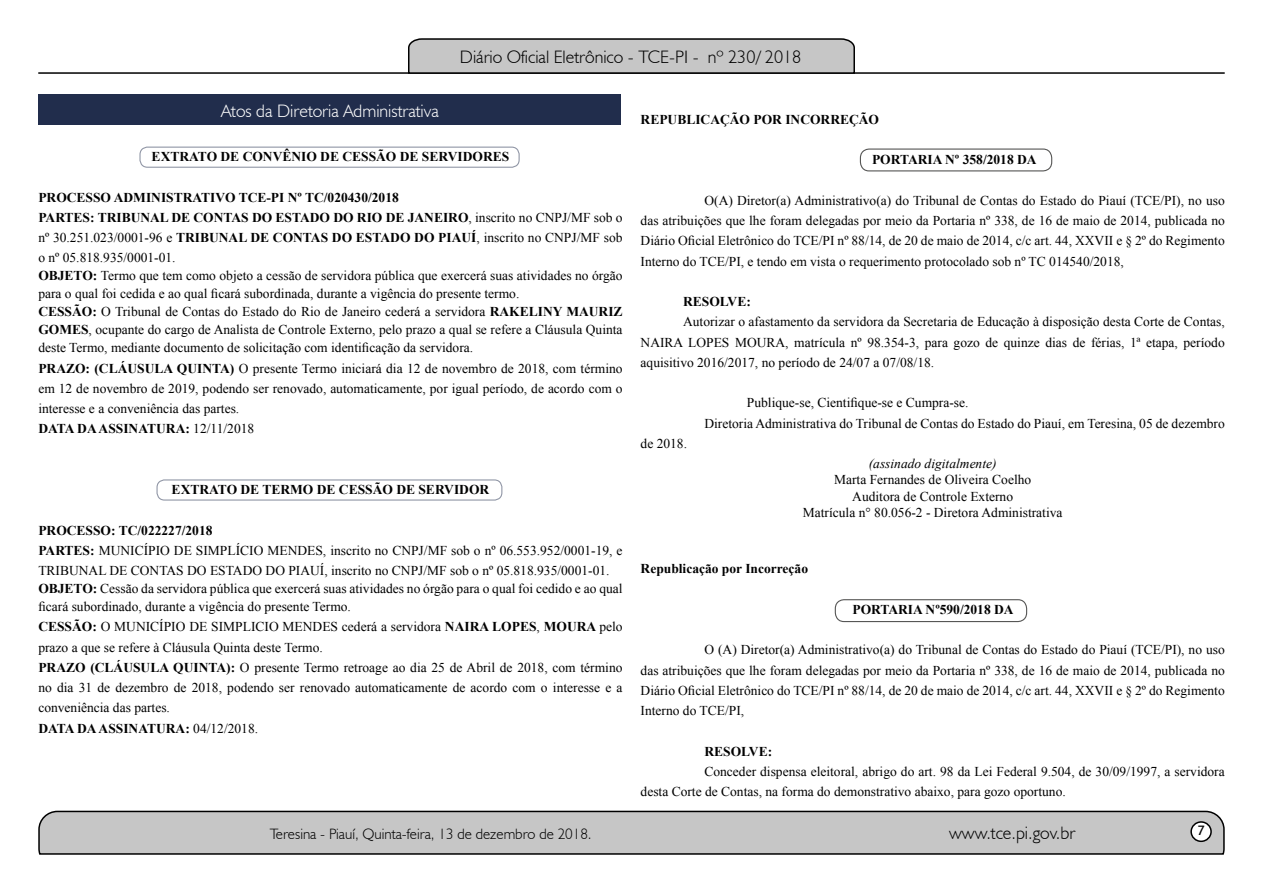
<style>
.page{position:relative;width:1263px;height:893px;background:#fff}
.page>*{position:absolute;margin:0;border:0;box-sizing:border-box;transform-origin:0 0}
.t1{font:300 18px "Humanist 521 BT";color:#000}
.t2{font:300 18px "Humanist 521 BT";color:#fff}
.t3{font:300 15px "Humanist 521 BT";color:#000}
.t4{font:15px "Estrangelo Edessa";color:#000}
.t5{font:13.5px/20.2px "Times New Roman";color:#000}
.t6{font:700 13.5px/20.2px "Times New Roman";color:#000}
.t7{font:italic 13.5px "Times New Roman";color:#000}
.s1{font-weight:400}
.s2{font-weight:700}
</style>
<div class="page">
<svg style="left:38px;top:810px;width:1187px;height:45px;background:#b9b9b9"></svg>
<div style="left:1191px;top:822px;width:20px;height:19px;background:#fff;border-radius:50%"></div>
<div style="left:1190px;top:821px;width:22px;height:21px;border:2px solid #000;border-radius:50%"></div>
<hr style="left:38px;top:72px;width:1187px;height:2px;background:#000">
<svg style="left:407px;top:38px;width:449px;height:36px;background:#b4b4b4"></svg>
<div style="left:39px;top:94px;width:582px;height:31px;background:#212d4c"></div>
<div style="left:860px;top:149px;width:192px;height:22px;border:1px solid #575756;border-radius:9px"></div>
<div style="left:835px;top:599px;width:192px;height:23px;border:1px solid #575756;border-radius:9px"></div>
<div style="left:139px;top:147px;width:381px;height:21px;border:1px solid #212d4c;border-radius:8px"></div>
<div style="left:156px;top:479px;width:346px;height:22px;border:1px solid #212d4c;border-radius:8px"></div>
<h1 class="t1" style="left:460px;top:46px;width:343px">Diário Oficial Eletrônico - TCE-PI - nº 230/ 2018</h1>
<h1 class="t2" style="left:221px;top:99px;width:219px">Atos da Diretoria Administrativa</h1>
<p class="t6" style="left:152px;top:146px;width:359px">EXTRATO DE CONVÊNIO DE CESSÃO DE SERVIDORES</p>
<p class="t6" style="left:38px;top:187px;width:586px">PROCESSO ADMINISTRATIVO TCE-PI Nº TC/020430/2018<br>PARTES: TRIBUNAL DE CONTAS DO ESTADO DO RIO DE JANEIRO<span class="s1">, inscrito no CNPJ/MF sob o nº 30.251.023/0001-96 e</span> TRIBUNAL DE CONTAS DO ESTADO DO PIAUÍ<span class="s1">, inscrito no CNPJ/MF sob o nº 05.818.935/0001-01.</span></p>
<p class="t5" style="left:38px;top:267px;width:586px;line-height:18px"><span class="s2">OBJETO:</span> Termo que tem como objeto a cessão de servidora pública que exercerá suas atividades no órgão para o qual foi cedida e ao qual ficará subordinada, durante a vigência do presente termo.<br><span class="s2">CESSÃO:</span> O Tribunal de Contas do Estado do Rio de Janeiro cederá a servidora <span class="s2">RAKELINY MAURIZ GOMES</span>, ocupante do cargo de Analista de Controle Externo, pelo prazo a qual se refere a Cláusula Quinta deste Termo, mediante documento de solicitação com identificação da servidora.</p>
<p class="t5" style="left:38px;top:358px;width:586px"><span class="s2">PRAZO: (CLÁUSULA QUINTA)</span> O presente Termo iniciará dia 12 de novembro de 2018, com término em 12 de novembro de 2019, podendo ser renovado, automaticamente, por igual período, de acordo com o interesse e a conveniência das partes.<br><span class="s2">DATA DA ASSINATURA:</span> 12/11/2018</p>
<p class="t6" style="left:172px;top:479px;width:319px">EXTRATO DE TERMO DE CESSÃO DE SERVIDOR</p>
<p class="t5" style="left:38px;top:520px;width:586px"><span class="s2">PROCESSO: TC/022227/2018<br>PARTES:</span> MUNICÍPIO DE SIMPLÍCIO MENDES, inscrito no CNPJ/MF sob o nº 06.553.952/0001-19, e<br>TRIBUNAL DE CONTAS DO ESTADO DO PIAUÍ, inscrito no CNPJ/MF sob o nº 05.818.935/0001-01.</p>
<p class="t5" style="left:38px;top:579px;width:586px;line-height:18px"><span class="s2">OBJETO:</span> Cessão da servidora pública que exercerá suas atividades no órgão para o qual foi cedido e ao qual ficará subordinado, durante a vigência do presente Termo.</p>
<p class="t5" style="left:38px;top:617px;width:586px"><span class="s2">CESSÃO:</span> O MUNICÍPIO DE SIMPLICIO MENDES cederá a servidora <span class="s2">NAIRA LOPES</span>, <span class="s2">MOURA</span> pelo prazo a que se refere à Cláusula Quinta deste Termo.<br><span class="s2">PRAZO (CLÁUSULA QUINTA):</span> O presente Termo retroage ao dia 25 de Abril de 2018, com término no dia 31 de dezembro de 2018, podendo ser renovado automaticamente de acordo com o interesse e a conveniência das partes.<br><span class="s2">DATA DA ASSINATURA:</span> 04/12/2018.</p>
<p class="t6" style="left:641px;top:109px;width:240px">REPUBLICAÇÃO POR INCORREÇÃO</p>
<p class="t6" style="left:872px;top:149px;width:166px">PORTARIA Nº 358/2018 DA</p>
<p class="t5" style="left:641px;top:190px;width:586px;text-align:justify;text-indent:64px">O(A) Diretor(a) Administrativo(a) do Tribunal de Contas do Estado do Piauí (TCE/PI), no uso das atribuições que lhe foram delegadas por meio da Portaria nº 338, de 16 de maio de 2014, publicada no Diário Oficial Eletrônico do TCE/PI nº 88/14, de 20 de maio de 2014, c/c art. 44, XXVII e § 2º do Regimento Interno do TCE/PI, e tendo em vista o requerimento protocolado sob nº TC 014540/2018,</p>
<p class="t6" style="left:683px;top:291px;width:69px">RESOLVE:</p>
<p class="t5" style="left:641px;top:312px;width:586px;text-align:justify;text-indent:43px">Autorizar o afastamento da servidora da Secretaria de Educação à disposição desta Corte de Contas, NAIRA LOPES MOURA, matrícula nº 98.354-3, para gozo de quinze dias de férias, 1ª etapa, período aquisitivo 2016/2017, no período de 24/07 a 07/08/18.</p>
<p class="t5" style="left:704px;top:393px;width:522px;text-indent:43px">Publique-se, Cientifique-se e Cumpra-se.<br>Diretoria Administrativa do Tribunal de Contas do Estado do Piauí, em Teresina, 05 de dezembro</p>
<p class="t5" style="left:641px;top:433px;width:48px">de 2018.</p>
<p class="t7" style="left:869px;top:454px;width:129px">(assinado digitalmente)</p>
<p class="t5" style="left:803px;top:471px;width:261px;line-height:16.2px;text-align:center">Marta Fernandes de Oliveira Coelho<br>Auditora de Controle Externo<br>Matrícula n° 80.056-2 - Diretora Administrativa</p>
<p class="t6" style="left:641px;top:558px;width:169px">Republicação por Incorreção</p>
<p class="t6" style="left:852px;top:599px;width:163px">PORTARIA Nº590/2018 DA</p>
<p class="t5" style="left:641px;top:640px;width:586px;text-align:justify;text-indent:64px">O (A) Diretor(a) Administrativo(a) do Tribunal de Contas do Estado do Piauí (TCE/PI), no uso das atribuições que lhe foram delegadas por meio da Portaria nº 338, de 16 de maio de 2014, publicada no Diário Oficial Eletrônico do TCE/PI nº 88/14, de 20 de maio de 2014, c/c art. 44, XXVII e § 2º do Regimento Interno do TCE/PI,</p>
<p class="t6" style="left:704px;top:741px;width:69px">RESOLVE:</p>
<p class="t5" style="left:641px;top:761px;width:586px;text-indent:64px">Conceder dispensa eleitoral, abrigo do art. 98 da Lei Federal 9.504, de 30/09/1997, a servidora desta Corte de Contas, na forma do demonstrativo abaixo, para gozo oportuno.</p>
<p class="t3" style="left:270px;top:824px;width:323px">Teresina - Piauí, Quinta-feira, 13 de dezembro de 2018.</p>
<h1 class="t1" style="left:949px;top:822px;width:128px">www.tce.pi.gov.br</h1>
<p class="t4" style="left:1197px;top:823px;width:9px">7</p>
</div>
